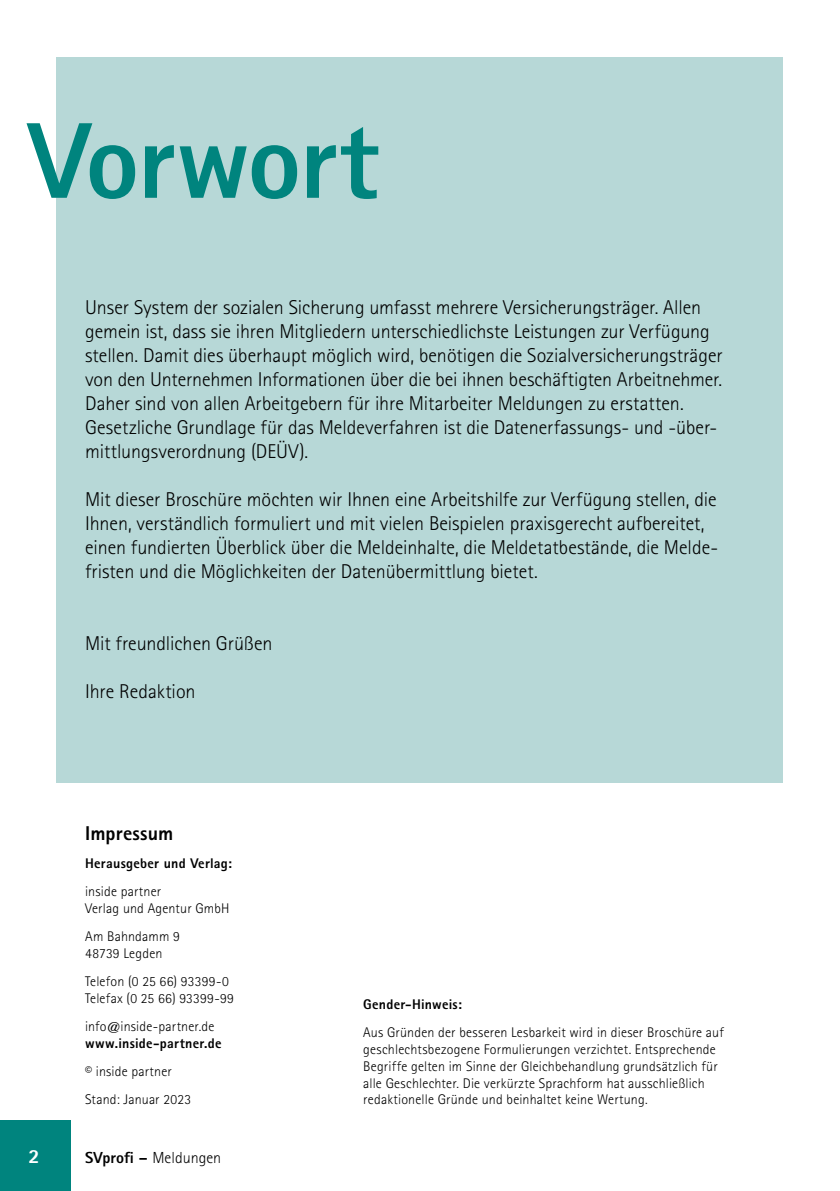
<style>
.page{position:relative;width:840px;height:1191px;background:#fff}
.page>*{position:absolute;margin:0;border:0;box-sizing:border-box;transform-origin:0 0}
.t1{font:800 108px "Rotis Sans Serif Std";letter-spacing:-.015em;color:#00847e}
.t2{font:300 20px/24px "Rotis Sans Serif Std";letter-spacing:-.005em;color:#000}
.t3{font:800 20px "Rotis Sans Serif Std";letter-spacing:.005em;color:#000}
.t4{font:800 20px "Rotis Sans Serif Std";color:#fff}
.t5{font:300 16px "Rotis Sans Serif Std";color:#000}
.t6{font:300 14px/16.8px "Rotis Sans Serif Std";letter-spacing:.015em;color:#000}
.t7{font:800 14px "Rotis Sans Serif Std";letter-spacing:.015em;color:#000}
.s1{font-weight:800}
</style>
<div class="page">
<div style="left:0;top:1120px;width:71px;height:71px;background:#00847e"></div>
<div style="left:57px;top:57px;width:725px;height:725px;background:#b7d8d7"></div>
<h1 class="t1" style="left:28px;top:92px;width:352px">Vorwort</h1>
<p class="t2" style="left:85px;top:295px;width:638px">Unser System der sozialen Sicherung umfasst mehrere Versicherungsträger. Allen gemein ist, dass sie ihren Mitgliedern unterschiedlichste Leistungen zur Verfügung stellen. Damit dies überhaupt möglich wird, benötigen die Sozialversicherungsträger von den Unternehmen Informationen über die bei ihnen beschäftigten Arbeitnehmer.<br>Daher sind von allen Arbeitgebern für ihre Mitarbeiter Meldungen zu erstatten.<br>Gesetzliche Grundlage für das Meldeverfahren ist die Datenerfassungs- und -über&shy;mittlungsverordnung (DEÜV).</p>
<p class="t2" style="left:85px;top:487px;width:634px">Mit dieser Broschüre möchten wir Ihnen eine Arbeitshilfe zur Verfügung stellen, die Ihnen, verständlich formuliert und mit vielen Beispielen praxisgerecht aufbereitet, einen fundierten Überblick über die Meldeinhalte, die Meldetatbestände, die Melde&shy;fristen und die Möglichkeiten der Datenübermittlung bietet.</p>
<p class="t2" style="left:85px;top:631px;width:189px">Mit freundlichen Grüßen</p>
<p class="t2" style="left:85px;top:679px;width:112px">Ihre Redaktion</p>
<p class="t3" style="left:85px;top:820px;width:90px">Impressum</p>
<p class="t7" style="left:85px;top:854px;width:148px">Herausgeber und Verlag:</p>
<p class="t6" style="left:85px;top:883px;width:146px">inside partner<br>Verlag und Agentur GmbH</p>
<p class="t6" style="left:85px;top:928px;width:96px">Am Bahndamm 9<br>48739 Legden</p>
<p class="t6" style="left:85px;top:973px;width:150px">Telefon (0 25 66) 93399-0<br>Telefax (0 25 66) 93399-99</p>
<p class="t6" style="left:85px;top:1018px;width:131px">info@inside-partner.de</p>
<p class="t7" style="left:85px;top:1034px;width:138px">www.inside-partner.de</p>
<p class="t6" style="left:85px;top:1057px;width:107px;line-height:28.2px">© inside partner<br>Stand: Januar 2023</p>
<p class="t4" style="left:28px;top:1143px;width:13px">2</p>
<p class="t5" style="left:85px;top:1148px;width:137px"><span class="s1">SVprofi –</span> Meldungen</p>
<p class="t7" style="left:363px;top:995px;width:100px">Gender-Hinweis:</p>
<p class="t6" style="left:363px;top:1024px;width:362px">Aus Gründen der besseren Lesbarkeit wird in dieser Broschüre auf geschlechtsbezogene Formulierungen verzichtet. Entsprechende Begriffe gelten im Sinne der Gleichbehandlung grundsätzlich für alle Geschlechter. Die verkürzte Sprachform hat ausschließlich redaktionelle Gründe und beinhaltet keine Wertung.</p>
</div>
